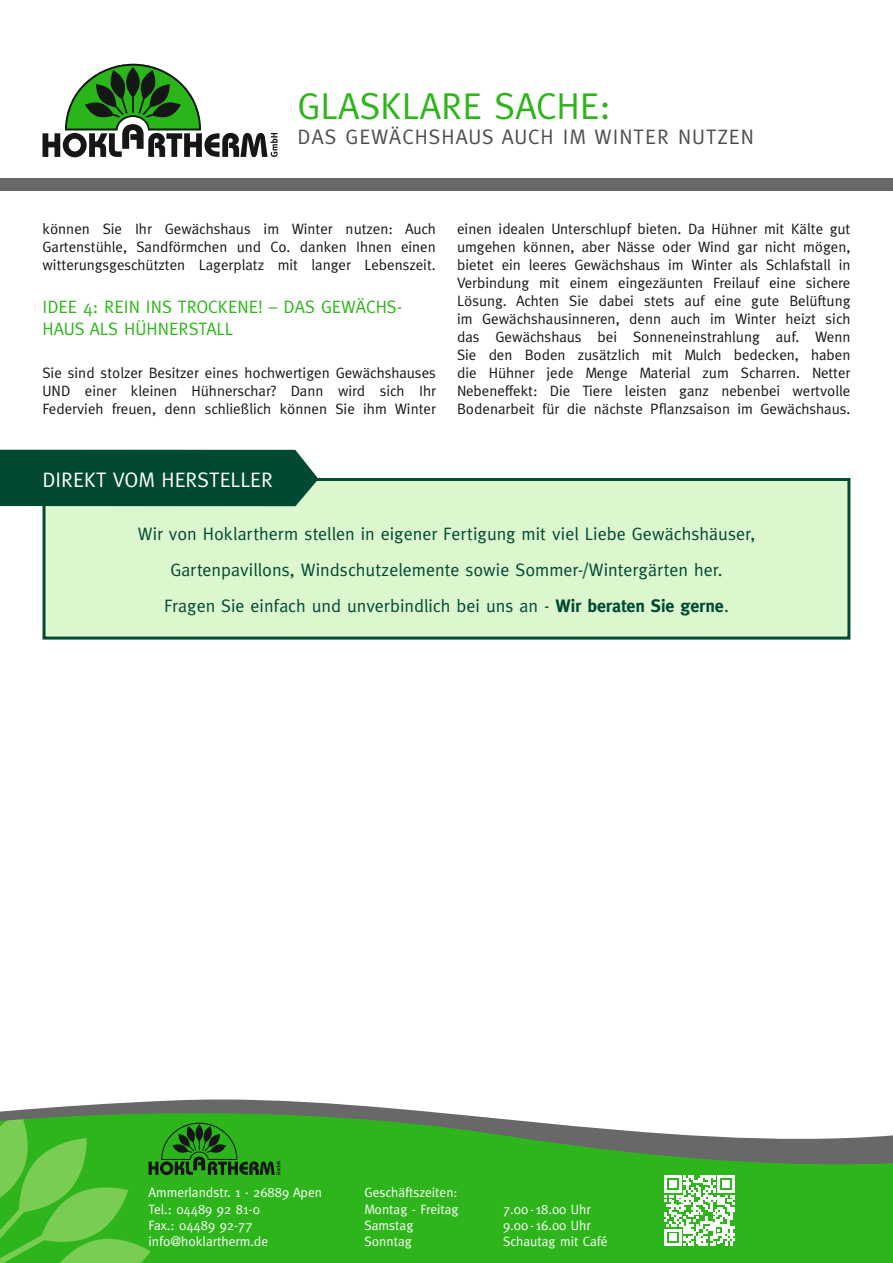
<style>
.page{position:relative;width:893px;height:1263px;background:#fff}
.page>*{position:absolute;margin:0;border:0;box-sizing:border-box;transform-origin:0 0}
.t1{font:37.5px "Meta Plus";color:#2eb51b}
.t2{font:21px "Meta Plus";letter-spacing:.05em;color:#4e4e4d}
.t3{font:21px "Meta Plus";color:#fff}
.t4{font:18px/36px "Meta Plus";color:#004933;text-align:center}
.t5{font:18px/21.6px "Meta Plus";color:#2eb51b}
.t6{font:15px/18px "Meta Plus";color:#151616;text-align:justify}
.t7{font:13.5px/16.2px "Meta Plus";color:#fff}
.s1{font-weight:700}
</style>
<div class="page">
<div style="left:0;top:179px;width:893px;height:12px;background:#686868"></div>
<div style="left:280px;top:1167px;width:613px;height:96px;background:#2eb51b"></div>
<svg style="left:0;top:1099px;width:893px;height:68px"></svg>
<svg style="left:664px;top:1175px;width:71px;height:71px"></svg>
<div style="left:43px;top:478px;width:807px;height:161px;background:#dcf6cd"></div>
<div style="left:0;top:450px;width:318px;height:56px;background:#004933"></div>
<svg style="left:43px;top:64px;width:235px;height:93px"></svg>
<svg style="left:0;top:1115px;width:280px;height:148px;background:#3fb228"></svg>
<h1 class="t1" style="left:298px;top:84px;width:314px">GLASKLARE SACHE:</h1>
<h2 class="t2" style="left:298px;top:125px;width:458px">DAS GEWÄCHSHAUS AUCH IM WINTER NUTZEN</h2>
<p class="t6" style="left:43px;top:220px;width:395px">können Sie Ihr Gewächshaus im Winter nutzen: Auch Gartenstühle, Sandförmchen und Co. danken Ihnen einen witterungsgeschützten Lagerplatz mit langer Lebenszeit.</p>
<p class="t5" style="left:43px;top:296px;width:361px">IDEE 4: REIN INS TROCKENE! – DAS GEWÄCHS-<br>HAUS ALS HÜHNERSTALL</p>
<p class="t6" style="left:43px;top:364px;width:395px">Sie sind stolzer Besitzer eines hochwertigen Gewächshauses UND einer kleinen Hühnerschar? Dann wird sich Ihr Federvieh freuen, denn schließlich können Sie ihm Winter</p>
<p class="t6" style="left:457px;top:220px;width:395px">einen idealen Unterschlupf bieten. Da Hühner mit Kälte gut umgehen können, aber Nässe oder Wind gar nicht mögen, bietet ein leeres Gewächshaus im Winter als Schlafstall in Verbindung mit einem eingezäunten Freilauf eine sichere Lösung. Achten Sie dabei stets auf eine gute Belüftung im Gewächshausinneren, denn auch im Winter heizt sich das Gewächshaus bei Sonneneinstrahlung auf. Wenn Sie den Boden zusätzlich mit Mulch bedecken, haben die Hühner jede Menge Material zum Scharren. Netter Nebeneffekt: Die Tiere leisten ganz nebenbei wertvolle Bodenarbeit für die nächste Pflanzsaison im Gewächshaus.</p>
<h2 class="t3" style="left:43px;top:467px;width:232px">DIREKT VOM HERSTELLER</h2>
<p class="t4" style="left:138px;top:516px;width:619px">Wir von Hoklartherm stellen in eigener Fertigung mit viel Liebe Gewächshäuser,<br>Gartenpavillons, Windschutzelemente sowie Sommer-/Wintergärten her.<br>Fragen Sie einfach und unverbindlich bei uns an - <span class="s1">Wir beraten Sie gerne</span>.</p>
<p class="t7" style="left:149px;top:1184px;width:175px">Ammerlandstr. 1 · 26889 Apen<br>Tel.: 04489 92 81-0<br>Fax.: 04489 92-77 info@hoklartherm.de</p>
<p class="t7" style="left:365px;top:1184px;width:96px">Geschäftszeiten:<br>Montag - Freitag</p>
<p class="t7" style="left:503px;top:1200px;width:89px">7.00 - 18.00 Uhr</p>
<p class="t7" style="left:365px;top:1217px;width:50px">Samstag</p>
<p class="t7" style="left:503px;top:1217px;width:89px">9.00 - 16.00 Uhr</p>
<p class="t7" style="left:365px;top:1233px;width:49px">Sonntag</p>
<p class="t7" style="left:503px;top:1233px;width:106px">Schautag mit Café</p>
</div>
